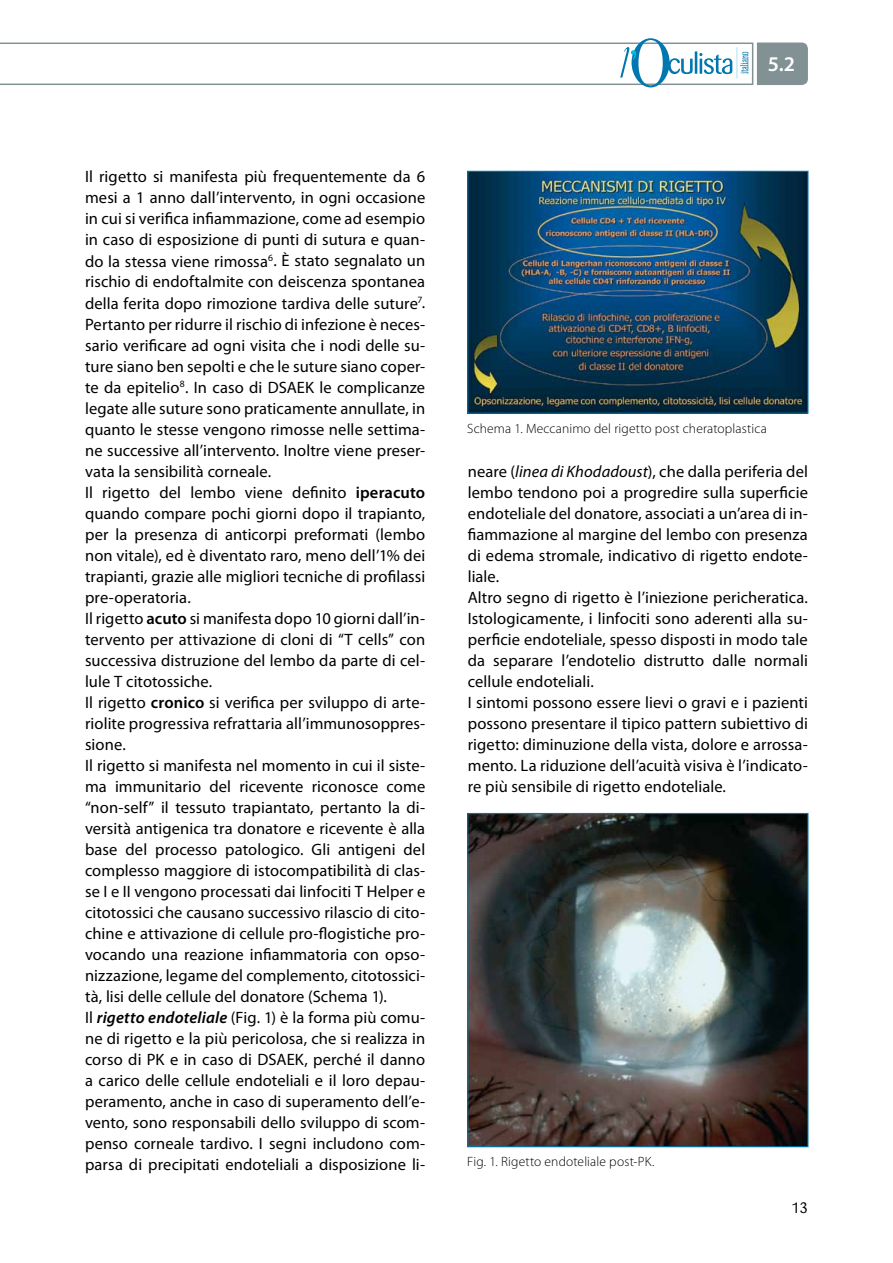
<style>
.page{position:relative;width:893px;height:1263px;background:#fff}
.page>*{position:absolute;margin:0;border:0;box-sizing:border-box;transform-origin:0 0}
.t1{font:600 21px "Myriad Pro";color:#fff}
.t2{font:16.5px/21px "Myriad Pro";letter-spacing:.005em;color:#000}
.t3{font:15px "Barmeno";color:#000}
.t4{font:300 13.5px "Myriad Pro";letter-spacing:.01em;color:#000}
.s1{font-weight:600}
.s2{font-weight:600;font-style:italic}
.s3{font-style:italic}
</style>
<div class="page">
<div style="left:0;top:43px;width:753px;height:42px;border:2px solid #819194"></div>
<div style="left:757px;top:43px;width:51px;height:42px;background:#819194"></div>
<svg style="left:740px;top:52px;width:8px;height:22px"></svg>
<svg style="left:620px;top:38px;width:73px;height:49px"></svg>
<hr style="left:695px;top:51px;width:2px;height:23px;background:#0077ae">
<svg style="left:699px;top:53px;width:33px;height:21px"></svg>
<hr style="left:737px;top:48px;width:1px;height:30px;background:#afe0f4">
<img style="left:469px;top:173px;width:337px;height:239px">
<div style="left:467px;top:171px;width:341px;height:243px;border:1px solid #0077ae"></div>
<img style="left:469px;top:815px;width:337px;height:330px">
<div style="left:467px;top:813px;width:341px;height:334px;border:1px solid #0077ae"></div>
<p class="t2" style="left:85px;top:166px;width:342px">Il rigetto si manifesta più frequentemente da 6 mesi a 1 anno dall’intervento, in ogni occasione in cui si verifica infiammazione, come ad esempio in caso di esposizione di punti di sutura e quan&shy;do la stessa viene rimossa<sup>6</sup>. È stato segnalato un rischio di endoftalmite con deiscenza spontanea della ferita dopo rimozione tardiva delle suture<sup>7</sup>.<br>Pertanto per ridurre il rischio di infezione è neces&shy;sario verificare ad ogni visita che i nodi delle su&shy;ture siano ben sepolti e che le suture siano coper&shy;te da epitelio<sup>8</sup>. In caso di DSAEK le complicanze legate alle suture sono praticamente annullate, in quanto le stesse vengono rimosse nelle settima&shy;ne successive all’intervento. Inoltre viene preser&shy;vata la sensibilità corneale.<br>Il rigetto del lembo viene definito <span class="s1">iperacuto </span>quando compare pochi giorni dopo il trapianto, per la presenza di anticorpi preformati (lembo non vitale), ed è diventato raro, meno dell’1% dei trapianti, grazie alle migliori tecniche di profilassi pre-operatoria.<br>Il rigetto <span class="s1">acuto</span> si manifesta dopo 10 giorni dall’in&shy;tervento per attivazione di cloni di “T cells” con successiva distruzione del lembo da parte di cel&shy;lule T citotossiche.<br>Il rigetto <span class="s1">cronico</span> si verifica per sviluppo di arte&shy;riolite progressiva refrattaria all’immunosoppres&shy;sione.<br>Il rigetto si manifesta nel momento in cui il siste&shy;ma immunitario del ricevente riconosce come “non-self” il tessuto trapiantato, pertanto la di&shy;versità antigenica tra donatore e ricevente è alla base del processo patologico. Gli antigeni del complesso maggiore di istocompatibilità di clas&shy;se I e II vengono processati dai linfociti T Helper e citotossici che causano successivo rilascio di cito&shy;chine e attivazione di cellule pro-flogistiche pro&shy;vocando una reazione infiammatoria con opso&shy;nizzazione, legame del complemento, citotossici&shy;tà, lisi delle cellule del donatore (Schema 1).<br>Il <span class="s2">rigetto endoteliale</span> (Fig. 1) è la forma più comu&shy;ne di rigetto e la più pericolosa, che si realizza in corso di PK e in caso di DSAEK, perché il danno a carico delle cellule endoteliali e il loro depau&shy;peramento, anche in caso di superamento dell’e&shy;vento, sono responsabili dello sviluppo di scom&shy;penso corneale tardivo. I segni includono com&shy;parsa di precipitati endoteliali a disposizione li-</p>
<p class="t1" style="left:768px;top:51px;width:29px">5.2</p>
<p class="t4" style="left:467px;top:421px;width:301px">Schema 1. Meccanimo del rigetto post cheratoplastica</p>
<p class="t2" style="left:468px;top:461px;width:342px">neare (<span class="s3">linea di Khodadoust</span>), che dalla periferia del lembo tendono poi a progredire sulla superficie endoteliale del donatore, associati a un’area di in&shy;fiammazione al margine del lembo con presenza di edema stromale, indicativo di rigetto endote&shy;liale.<br>Altro segno di rigetto è l’iniezione pericheratica.<br>Istologicamente, i linfociti sono aderenti alla su&shy;perficie endoteliale, spesso disposti in modo tale da separare l’endotelio distrutto dalle normali cellule endoteliali.<br>I sintomi possono essere lievi o gravi e i pazienti possono presentare il tipico pattern subiettivo di rigetto: diminuzione della vista, dolore e arrossa&shy;mento. La riduzione dell’acuità visiva è l’indicato&shy;re più sensibile di rigetto endoteliale.</p>
<p class="t4" style="left:467px;top:1154px;width:189px">Fig. 1. Rigetto endoteliale post-PK.</p>
<p class="t3" style="left:792px;top:1199px;width:18px">13</p>
</div>
